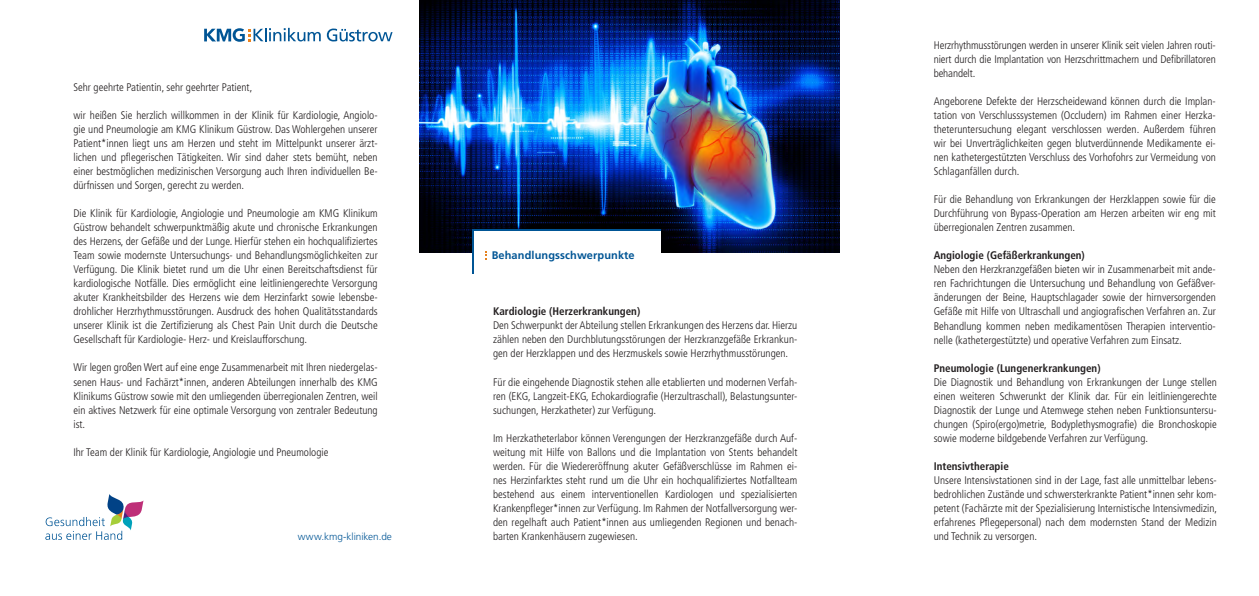
<style>
.page{position:relative;width:1259px;height:596px;background:#fff}
.page>*{position:absolute;margin:0;border:0;box-sizing:border-box;transform-origin:0 0}
.Fließtext{font:300 condensed 11px/14px "Frutiger LT Std";color:#231f20;text-align:justify}
.Fließtext-2{font:700 condensed 11px "Frutiger LT Std";color:#231f20}
.t1{font:700 11px "Frutiger LT Std";letter-spacing:.01em;color:#005595}
.t2{font:300 10px "Frutiger LT Std";color:#005595}
</style>
<div class="page">
<img style="left:420px;top:0;width:419px;height:252px">
<div style="left:472px;top:229px;width:189px;height:45px;background:#fff"></div>
<hr style="left:472px;top:229px;width:2px;height:45px;background:#005595">
<hr style="left:472px;top:229px;width:189px;height:1px;background:#005595">
<svg style="left:45px;top:494px;width:98px;height:45px"></svg>
<svg style="left:327px;top:29px;width:65px;height:12px"></svg>
<svg style="left:204px;top:28px;width:117px;height:14px"></svg>
<p class="Fließtext" style="left:73px;top:80px;width:180px">Sehr geehrte Patientin, sehr geehrter Patient,</p>
<p class="Fließtext" style="left:73px;top:108px;width:306px">wir heißen Sie herzlich willkommen in der Klinik für Kardiologie, Angiolo&shy;gie und Pneumologie am KMG Klinikum Güstrow. Das Wohlergehen unserer Patient*innen liegt uns am Herzen und steht im Mittelpunkt unserer ärzt&shy;lichen und pflegerischen Tätigkeiten. Wir sind daher stets bemüht, neben einer bestmöglichen medizinischen Versorgung auch Ihren individuellen Be&shy;dürfnissen und Sorgen, gerecht zu werden.</p>
<p class="Fließtext" style="left:73px;top:206px;width:306px">Die Klinik für Kardiologie, Angiologie und Pneumologie am KMG Klinikum Güstrow behandelt schwerpunktmäßig akute und chronische Erkrankungen des Herzens, der Gefäße und der Lunge. Hierfür stehen ein hochqualifiziertes Team sowie modernste Untersuchungs- und Behandlungsmöglichkeiten zur Verfügung. Die Klinik bietet rund um die Uhr einen Bereitschaftsdienst für kardiologische Notfälle. Dies ermöglicht eine leitliniengerechte Versorgung akuter Krankheitsbilder des Herzens wie dem Herzinfarkt sowie lebensbe&shy;drohlicher Herzrhythmusstörungen. Ausdruck des hohen Qualitätsstandards unserer Klinik ist die Zertifizierung als Chest Pain Unit durch die Deutsche Gesellschaft für Kardiologie- Herz- und Kreislaufforschung.</p>
<p class="Fließtext" style="left:73px;top:360px;width:306px">Wir legen großen Wert auf eine enge Zusammenarbeit mit Ihren niedergelas&shy;senen Haus- und Fachärzt*innen, anderen Abteilungen innerhalb des KMG Klinikums Güstrow sowie mit den umliegenden überregionalen Zentren, weil ein aktives Netzwerk für eine optimale Versorgung von zentraler Bedeutung ist.</p>
<p class="Fließtext" style="left:73px;top:444px;width:256px">Ihr Team der Klinik für Kardiologie, Angiologie und Pneumologie</p>
<p class="t2" style="left:298px;top:530px;width:96px">www.kmg-kliniken.de</p>
<p class="t1" style="left:492px;top:249px;width:144px">Behandlungsschwerpunkte</p>
<p class="Fließtext-2" style="left:493px;top:305px;width:149px">Kardiologie (Herzerkrankungen)</p>
<p class="Fließtext" style="left:493px;top:318px;width:306px">Den Schwerpunkt der Abteilung stellen Erkrankungen des Herzens dar. Hierzu zählen neben den Durchblutungsstörungen der Herzkranzgefäße Erkrankun&shy;gen der Herzklappen und des Herzmuskels sowie Herzrhythmusstörungen.</p>
<p class="Fließtext" style="left:493px;top:374px;width:306px">Für die eingehende Diagnostik stehen alle etablierten und modernen Verfah&shy;ren (EKG, Langzeit-EKG, Echokardiografie (Herzultraschall), Belastungsunter&shy;suchungen, Herzkatheter) zur Verfügung.</p>
<p class="Fließtext" style="left:493px;top:430px;width:306px">Im Herzkatheterlabor können Verengungen der Herzkranzgefäße durch Auf&shy;weitung mit Hilfe von Ballons und die Implantation von Stents behandelt werden. Für die Wiedereröffnung akuter Gefäßverschlüsse im Rahmen ei&shy;nes Herzinfarktes steht rund um die Uhr ein hochqualifiziertes Notfallteam bestehend aus einem interventionellen Kardiologen und spezialisierten Krankenpfleger*innen zur Verfügung. Im Rahmen der Notfallversorgung wer&shy;den regelhaft auch Patient*innen aus umliegenden Regionen und benach&shy;barten Krankenhäusern zugewiesen.</p>
<p class="Fließtext" style="left:933px;top:38px;width:283px">Herzrhythmusstörungen werden in unserer Klinik seit vielen Jahren routi&shy;niert durch die Implantation von Herzschrittmachern und Defibrillatoren behandelt.</p>
<p class="Fließtext" style="left:933px;top:94px;width:284px">Angeborene Defekte der Herzscheidewand können durch die Implan&shy;tation von Verschlusssystemen (Occludern) im Rahmen einer Herzka&shy;theteruntersuchung elegant verschlossen werden. Außerdem führen wir bei Unverträglichkeiten gegen blutverdünnende Medikamente ei&shy;nen kathetergestützten Verschluss des Vorhofohrs zur Vermeidung von Schlaganfällen durch.</p>
<p class="Fließtext" style="left:933px;top:192px;width:284px">Für die Behandlung von Erkrankungen der Herzklappen sowie für die Durchführung von Bypass-Operation am Herzen arbeiten wir eng mit überregionalen Zentren zusammen.</p>
<p class="Fließtext-2" style="left:933px;top:249px;width:153px">Angiologie (Gefäßerkrankungen)</p>
<p class="Fließtext" style="left:933px;top:262px;width:284px">Neben den Herzkranzgefäßen bieten wir in Zusammenarbeit mit ande&shy;ren Fachrichtungen die Untersuchung und Behandlung von Gefäßver&shy;änderungen der Beine, Hauptschlagader sowie der hirnversorgenden Gefäße mit Hilfe von Ultraschall und angiografischen Verfahren an. Zur Behandlung kommen neben medikamentösen Therapien interventio&shy;nelle (kathetergestützte) und operative Verfahren zum Einsatz.</p>
<p class="Fließtext-2" style="left:933px;top:361px;width:168px">Pneumologie (Lungenerkrankungen)</p>
<p class="Fließtext" style="left:933px;top:374px;width:285px">Die Diagnostik und Behandlung von Erkrankungen der Lunge stellen einen weiteren Schwerunkt der Klinik dar. Für ein leitliniengerechte Diagnostik der Lunge und Atemwege stehen neben Funktionsuntersu&shy;chungen (Spiro(ergo)metrie, Bodyplethysmografie) die Bronchoskopie sowie moderne bildgebende Verfahren zur Verfügung.</p>
<p class="Fließtext-2" style="left:933px;top:459px;width:77px">Intensivtherapie</p>
<p class="Fließtext" style="left:933px;top:472px;width:285px">Unsere Intensivstationen sind in der Lage, fast alle unmittelbar lebens&shy;bedrohlichen Zustände und schwersterkrankte Patient*innen sehr kom&shy;petent (Fachärzte mit der Spezialisierung Internistische Intensivmedizin, erfahrenes Pflegepersonal) nach dem modernsten Stand der Medizin und Technik zu versorgen.</p>
</div>
